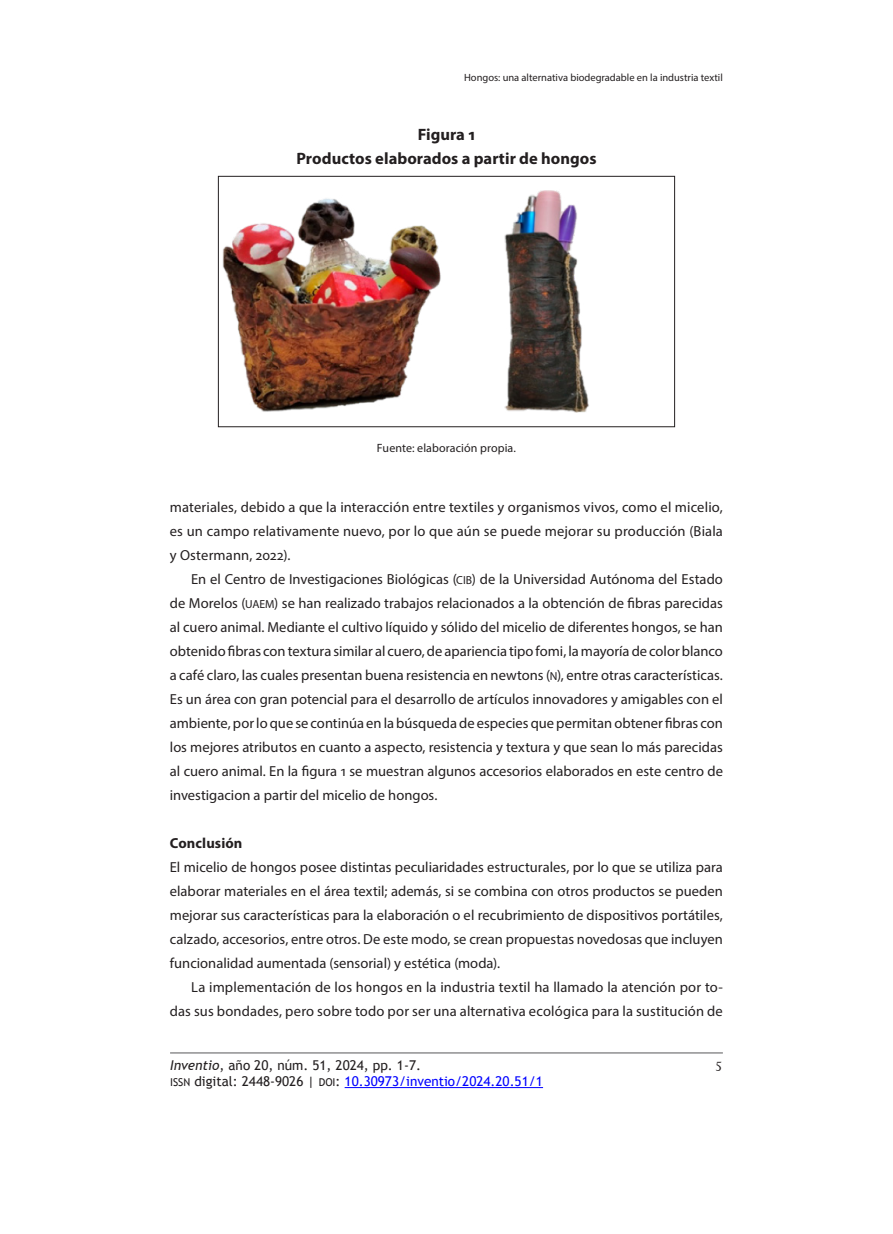
<style>
.page{position:relative;width:893px;height:1234px;background:#fff}
.page>*{position:absolute;margin:0;border:0;box-sizing:border-box;transform-origin:0 0}
.cabeza_figura{font:700 16.5px "Myriad Pro";color:#231f20}
.txt{font:14.55px/24px "Myriad Pro";letter-spacing:.01em;color:#231f20;text-align:justify}
.txt_primero{font:14.55px/24px "Myriad Pro";letter-spacing:.005em;color:#231f20;text-align:justify}
.subtítulo{font:700 14.55px "Myriad Pro";letter-spacing:.005em;color:#231f20}
.t1{font:14.25px "Baker Signet BT";color:#231f20}
.t2{font:13.5px "Trebuchet MS";color:#00f}
.t3{font:13.5px "Trebuchet MS";color:#231f20}
.fuente_figura{font:12px "Myriad Pro";letter-spacing:.01em;color:#231f20}
.t4{font:10.5px "Myriad Pro";color:#231f20}
.s1{font-family:"Myriad Pro Regular SC800";font-size:11.7px}
.s2{font-family:"Myriad Pro Regular SC800"}
.s3{font-style:italic}
.s4{font-family:"Trebuchet MS SC800";font-size:10.8px;color:#231f20}
.s5{color:#231f20}
</style>
<div class="page">
<hr style="left:345px;top:1086px;width:198px;height:1px;background:#00f">
<hr style="left:170px;top:1052px;width:553px;height:1px;background:#57585a">
<img style="left:222px;top:190px;width:367px;height:223px">
<div style="left:218px;top:176px;width:457px;height:251px;border:1px solid #231f20"></div>
<p class="t4" style="left:464px;top:71px;width:260px">Hongos: una alternativa biodegradable en la industria textil</p>
<p class="cabeza_figura" style="left:418px;top:124px;width:59px">Figura 1</p>
<p class="cabeza_figura" style="left:296px;top:148px;width:301px">Productos elaborados a partir de hongos</p>
<p class="fuente_figura" style="left:377px;top:441px;width:141px">Fuente: elaboración propia.</p>
<p class="txt" style="left:170px;top:494px;width:555px">materiales, debido a que la interacción entre textiles y organismos vivos, como el micelio, es un campo relativamente nuevo, por lo que aún se puede mejorar su producción (Biala y Ostermann, 2022).</p>
<p class="txt" style="left:170px;top:566px;width:555px;text-indent:21px">En el Centro de Investigaciones Biológicas (<span class="s1">CIB</span><span class="s2">)</span> de la Universidad Autónoma del Estado de Morelos (<span class="s1">UAEM</span>) se han realizado trabajos relacionados a la obtención de fibras parecidas al cuero animal. Mediante el cultivo líquido y sólido del micelio de diferentes hongos, se han obtenido fibras con textura similar al cuero, de apariencia tipo fomi, la mayoría de color blanco a café claro, las cuales presentan buena resistencia en newtons (<span class="s1">N</span>), entre otras características.<br>Es un área con gran potencial para el desarrollo de artículos innovadores y amigables con el ambiente, por lo que se continúa en la búsqueda de especies que permitan obtener fibras con los mejores atributos en cuanto a aspecto, resistencia y textura y que sean lo más parecidas al cuero animal. En la figura 1 se muestran algunos accesorios elaborados en este centro de investigacion a partir del micelio de hongos.</p>
<p class="subtítulo" style="left:170px;top:833px;width:74px">Conclusión</p>
<p class="txt_primero" style="left:170px;top:854px;width:555px">El micelio de hongos posee distintas peculiaridades estructurales, por lo que se utiliza para elaborar materiales en el área textil; además, si se combina con otros productos se pueden mejorar sus características para la elaboración o el recubrimiento de dispositivos portátiles, calzado, accesorios, entre otros. De este modo, se crean propuestas novedosas que incluyen funcionalidad aumentada (sensorial) y estética (moda).</p>
<p class="txt" style="left:170px;top:974px;width:555px;text-align:right">La implementación de los hongos en la industria textil ha llamado la atención por to&shy;das sus bondades, pero sobre todo por ser una alternativa ecológica para la sustitución de</p>
<p class="t3" style="left:170px;top:1056px;width:252px"><span class="s3">Inventio</span>, año 20, núm. 51, 2024, pp. 1-7.</p>
<p class="t1" style="left:715px;top:1057px;width:9px">5</p>
<p class="t2" style="left:170px;top:1072px;width:374px"><span class="s4">ISSN</span> <span class="s5">digital: 2448-9026 |</span> <span class="s4">DOI</span><span class="s5">:</span> 10.30973/inventio/2024.20.51/1</p>
</div>
